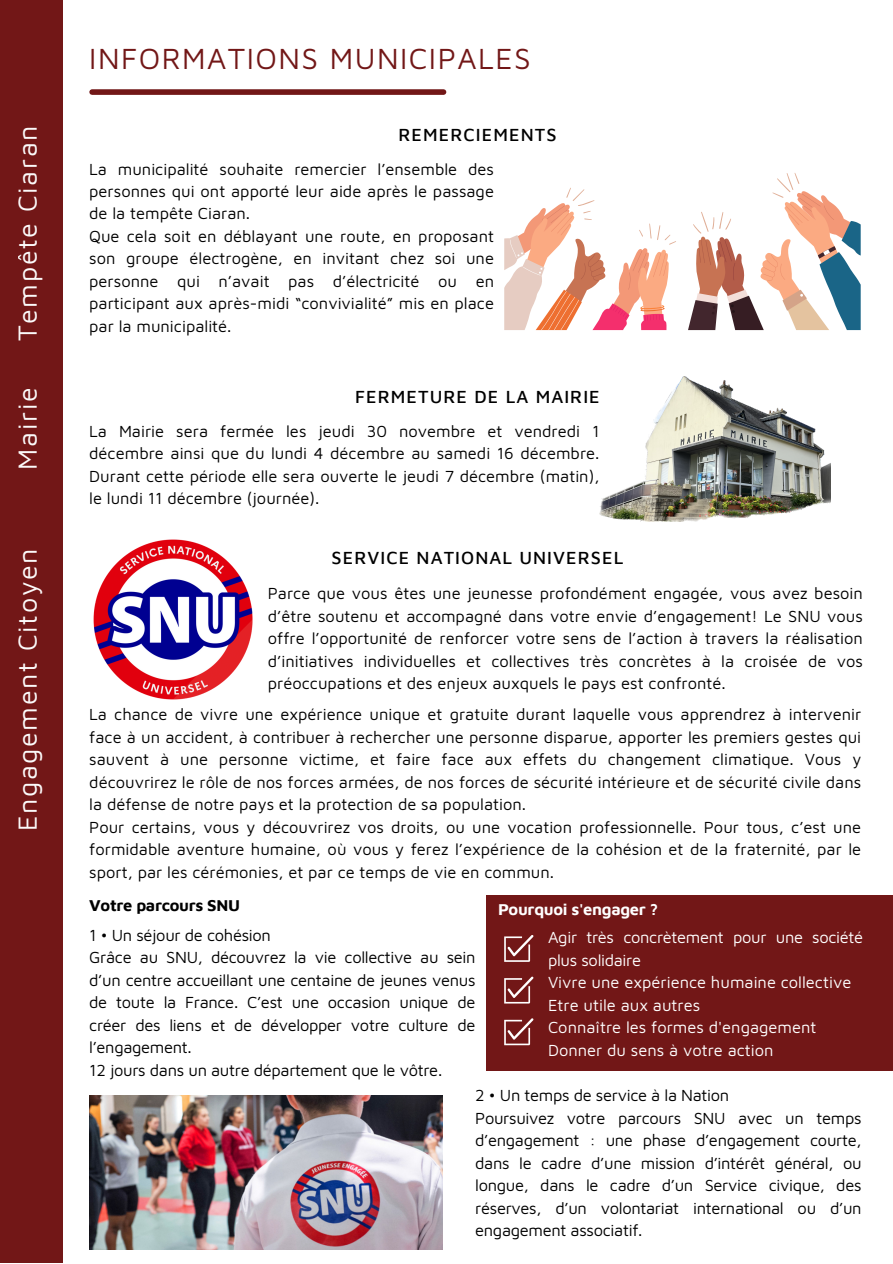
<style>
.page{position:relative;width:893px;height:1264px;background:#fff}
.page>*{position:absolute;margin:0;border:0;box-sizing:border-box;transform-origin:0 0}
.t1{font:29.85px "Maven Pro";letter-spacing:.05em;color:#721717}
.t2{font:26.85px "Maven Pro";letter-spacing:.06em;color:#fff}
.t3{font:500 18px "Maven Pro";letter-spacing:.06em;color:#000}
.t4{font:16.5px/22.5px "Maven Pro";color:#000;text-align:justify}
.t5{font:16.5px "Maven Pro";color:#fff}
.t6{font:16.5px "Maven Pro";letter-spacing:-.02em;color:#000}
.t7{font:16.5px/22.5px "Maven Pro";letter-spacing:-.02em;color:#fff}
.t8{font:700 16.5px "Maven Pro";letter-spacing:-.02em;color:#fff}
.t9{font:700 16.5px "Maven Pro";letter-spacing:-.02em;color:#000}
</style>
<div class="page">
<div style="left:0;top:0;width:62px;height:1262px;background:#721717"></div>
<div style="left:92px;top:89px;width:351px;height:6px;background:#721717"></div>
<svg style="left:504px;top:187px;width:172px;height:143px"></svg>
<svg style="left:688px;top:173px;width:172px;height:157px"></svg>
<div style="left:486px;top:895px;width:406px;height:175px;background:#721717"></div>
<svg style="left:504px;top:935px;width:29px;height:26px"></svg>
<svg style="left:504px;top:976px;width:29px;height:27px"></svg>
<svg style="left:504px;top:1018px;width:29px;height:27px"></svg>
<img style="left:93px;top:539px;width:160px;height:161px">
<img style="left:89px;top:1095px;width:353px;height:154px">
<img style="left:599px;top:376px;width:231px;height:145px">
<p class="t1" style="left:89px;top:41px;width:443px">INFORMATIONS MUNICIPALES</p>
<h2 class="t2" style="left:11px;top:341px;width:217px;rotate:-90deg">Tempête Ciaran</h2>
<p class="t3" style="left:398px;top:124px;width:159px">REMERCIEMENTS</p>
<p class="t4" style="left:89px;top:157px;width:406px">La municipalité souhaite remercier l’ensemble des personnes qui ont apporté leur aide après le passage de la tempête Ciaran.</p>
<p class="t4" style="left:89px;top:224px;width:406px">Que cela soit en déblayant une route, en proposant son groupe électrogène, en invitant chez soi une personne qui n’avait pas d’électricité ou en participant aux après-midi “convivialité” mis en place par la municipalité.</p>
<h2 class="t2" style="left:11px;top:469px;width:83px;rotate:-90deg">Mairie</h2>
<p class="t3" style="left:355px;top:386px;width:246px">FERMETURE DE LA MAIRIE</p>
<p class="t4" style="left:89px;top:419px;width:511px">La Mairie sera fermée les jeudi 30 novembre et vendredi 1 décembre ainsi que du lundi 4 décembre au samedi 16 décembre.<br>Durant cette période elle sera ouverte le jeudi 7 décembre (matin), le lundi 11 décembre (journée).</p>
<h2 class="t2" style="left:11px;top:831px;width:284px;rotate:-90deg">Engagement Citoyen</h2>
<p class="t3" style="left:331px;top:547px;width:293px">SERVICE NATIONAL UNIVERSEL</p>
<p class="t4" style="left:268px;top:581px;width:596px">Parce que vous êtes une jeunesse profondément engagée, vous avez besoin d’être soutenu et accompagné dans votre envie d’engagement! Le SNU vous offre l’opportunité de renforcer votre sens de l’action à travers la réalisation d’initiatives individuelles et collectives très concrètes à la croisée de vos préoccupations et des enjeux auxquels le pays est confronté.</p>
<p class="t4" style="left:89px;top:703px;width:773px">La chance de vivre une expérience unique et gratuite durant laquelle vous apprendrez à intervenir face à un accident, à contribuer à rechercher une personne disparue, apporter les premiers gestes qui sauvent à une personne victime, et faire face aux effets du changement climatique. Vous y découvrirez le rôle de nos forces armées, de nos forces de sécurité intérieure et de sécurité civile dans la défense de notre pays et la protection de sa population.</p>
<p class="t4" style="left:89px;top:815px;width:773px">Pour certains, vous y découvrirez vos droits, ou une vocation professionnelle. Pour tous, c’est une formidable aventure humaine, où vous y ferez l’expérience de la cohésion et de la fraternité, par le sport, par les cérémonies, et par ce temps de vie en commun.</p>
<p class="t9" style="left:89px;top:894px;width:152px">Votre parcours SNU</p>
<p class="t8" style="left:498px;top:899px;width:162px">Pourquoi s'engager ?</p>
<p class="t6" style="left:89px;top:924px;width:183px">1 • Un séjour de cohésion</p>
<p class="t4" style="left:89px;top:945px;width:388px">Grâce au SNU, découvrez la vie collective au sein d’un centre accueillant une centaine de jeunes venus de toute la France. C’est une occasion unique de créer des liens et de développer votre culture de l’engagement.</p>
<p class="t6" style="left:89px;top:1059px;width:354px">12 jours dans un autre département que le vôtre.</p>
<p class="t7" style="left:548px;top:925px;width:317px">Agir très concrètement pour une société plus solidaire</p>
<p class="t5" style="left:548px;top:972px;width:305px">Vivre une expérience humaine collective</p>
<p class="t5" style="left:548px;top:994px;width:154px">Etre utile aux autres</p>
<p class="t5" style="left:548px;top:1017px;width:270px">Connaître les formes d'engagement</p>
<p class="t5" style="left:548px;top:1039px;width:227px">Donner du sens à votre action</p>
<p class="t6" style="left:475px;top:1085px;width:255px">2 • Un temps de service à la Nation</p>
<p class="t4" style="left:475px;top:1106px;width:388px">Poursuivez votre parcours SNU avec un temps d’engagement : une phase d’engagement courte, dans le cadre d’une mission d’intérêt général, ou longue, dans le cadre d’un Service civique, des réserves, d’un volontariat international ou d’un engagement associatif.</p>
</div>
